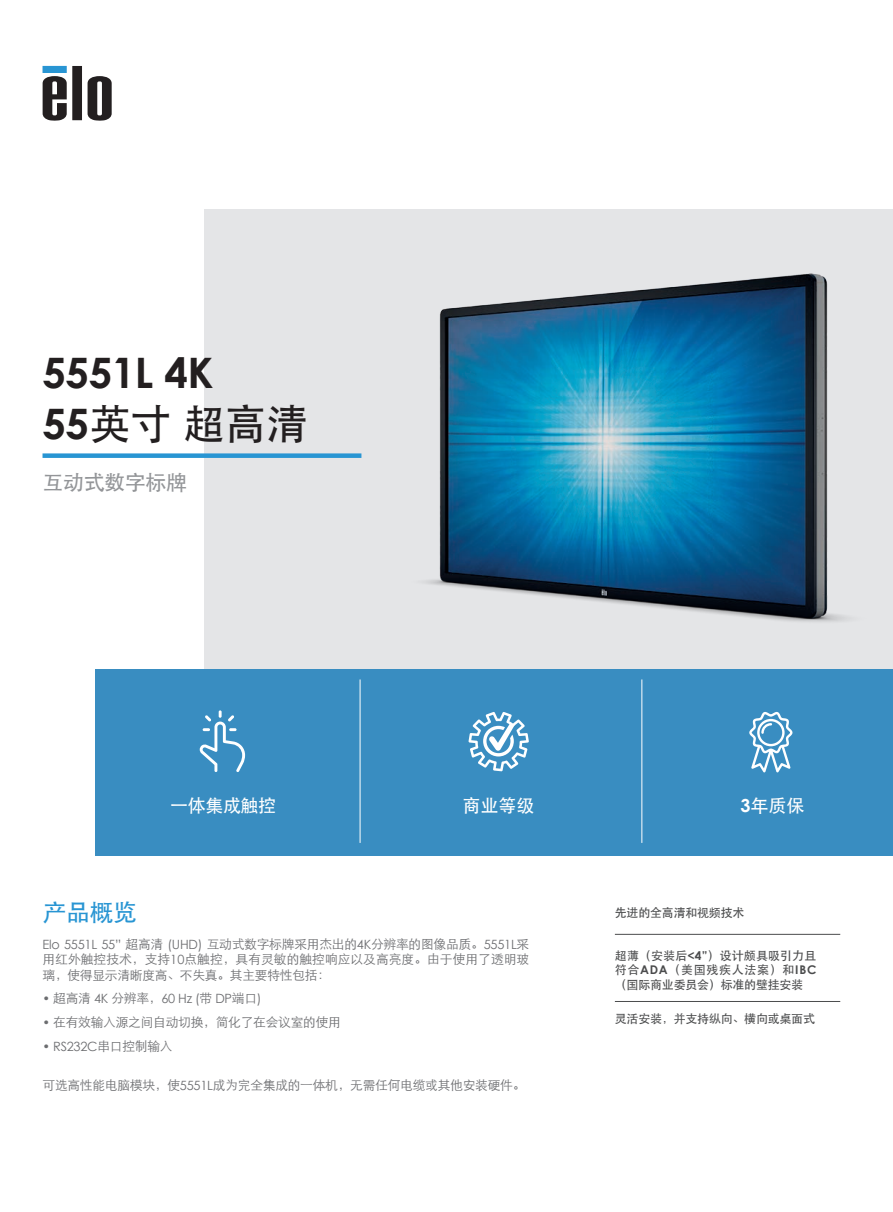
<style>
.page{position:relative;width:893px;height:1212px;background:#fff}
.page>*{position:absolute;margin:0;border:0;box-sizing:border-box;transform-origin:0 0}
.t1{font:700 42px "Century Gothic";letter-spacing:-.01em;color:#231f20}
.t2{font:42px "ST Heiti";letter-spacing:-.01em;color:#231f20}
.t3{font:24px "ST Heiti";color:#2895d3}
.t4{font:21px "ST Heiti";letter-spacing:-.02em;color:#939598}
.t5{font:18px "ST Heiti";letter-spacing:-.01em;color:#fff}
.t6{font:12.75px/15.3px "ST Xihei";letter-spacing:-.02em;color:#6c6d70;text-align:justify}
.t7{font:12.75px "Century Gothic";letter-spacing:-.02em;color:#6c6d70}
.t8{font:12px/14.4px "ST Heiti";letter-spacing:-.02em;color:#4b4c4d;text-align:justify}
.s1{font-family:"Century Gothic";font-weight:700}
.s2{font-family:"Century Gothic"}
.s3{font-family:"ST Xihei"}
</style>
<div class="page">
<div style="left:205px;top:209px;width:688px;height:469px;background:#e4e5e7"></div>
<div style="left:96px;top:669px;width:797px;height:186px;background:#398dc1"></div>
<hr style="left:360px;top:679px;width:1px;height:164px;background:#fff">
<hr style="left:642px;top:679px;width:1px;height:164px;background:#fff">
<svg style="left:200px;top:710px;width:45px;height:62px"></svg>
<svg style="left:468px;top:712px;width:61px;height:59px"></svg>
<svg style="left:749px;top:712px;width:43px;height:60px"></svg>
<div style="left:43px;top:453px;width:318px;height:5px;background:#2895d3"></div>
<svg style="left:43px;top:66px;width:39px;height:55px"></svg>
<svg style="left:88px;top:76px;width:24px;height:45px"></svg>
<div style="left:43px;top:66px;width:24px;height:7px;background:#2895d3"></div>
<hr style="left:615px;top:934px;width:225px;height:1px;background:#4b4c4d">
<hr style="left:615px;top:1001px;width:225px;height:1px;background:#4b4c4d">
<img style="left:287px;top:273px;width:560px;height:349px">
<h1 class="t1" style="left:43px;top:341px;width:172px">5551L 4K</h1>
<h1 class="t2" style="left:43px;top:402px;width:267px"><span class="s1">55</span>英寸超高清</h1>
<h3 class="t4" style="left:43px;top:472px;width:146px">互动式数字标牌</h3>
<h3 class="t5" style="left:170px;top:796px;width:108px">一体集成触控</h3>
<h3 class="t5" style="left:462px;top:796px;width:73px">商业等级</h3>
<h3 class="t5" style="left:740px;top:796px;width:66px"><span class="s1">3</span>年质保</h3>
<h2 class="t3" style="left:43px;top:900px;width:96px">产品概览</h2>
<p class="t6" style="left:43px;top:935px;width:488px"><span class="s2">Elo 5551L 55”</span> 超高清 <span class="s2">(UHD)</span> 互动式数字标牌采用杰出的<span class="s2">4K</span>分辨率的图像品质。<span class="s2">5551L</span>采用红外触控技术，支持<span class="s2">10</span>点触控，具有灵敏的触控响应以及高亮度。由于使用了透明玻璃，使得显示清晰度高、不失真。其主要特性包括：</p>
<p class="t7" style="left:43px;top:989px;width:221px">• <span class="s3">超高清</span> 4K <span class="s3">分辨率，</span>60 Hz (<span class="s3">带</span> DP<span class="s3">端口</span>)</p>
<p class="t6" style="left:43px;top:1014px;width:300px"><span class="s2">•</span> 在有效输入源之间自动切换，简化了在会议室的使用</p>
<p class="t7" style="left:43px;top:1037px;width:132px">• RS232C<span class="s3">串口控制输入</span></p>
<p class="t6" style="left:43px;top:1076px;width:484px">可选高性能电脑模块，使<span class="s2">5551L</span>成为完全集成的一体机，无需任何电缆或其他安装硬件。</p>
<p class="t8" style="left:615px;top:906px;width:131px">先进的全高清和视频技术</p>
<p class="t8" style="left:615px;top:948px;width:203px">超薄（安装后<span class="s1">&lt;4”</span>）设计颇具吸引力且符合<span class="s1">ADA</span>（美国残疾人法案）和<span class="s1">IBC</span>（国际商业委员会）标准的壁挂安装</p>
<p class="t8" style="left:615px;top:1011px;width:202px">灵活安装，并支持纵向、横向或桌面式</p>
</div>
